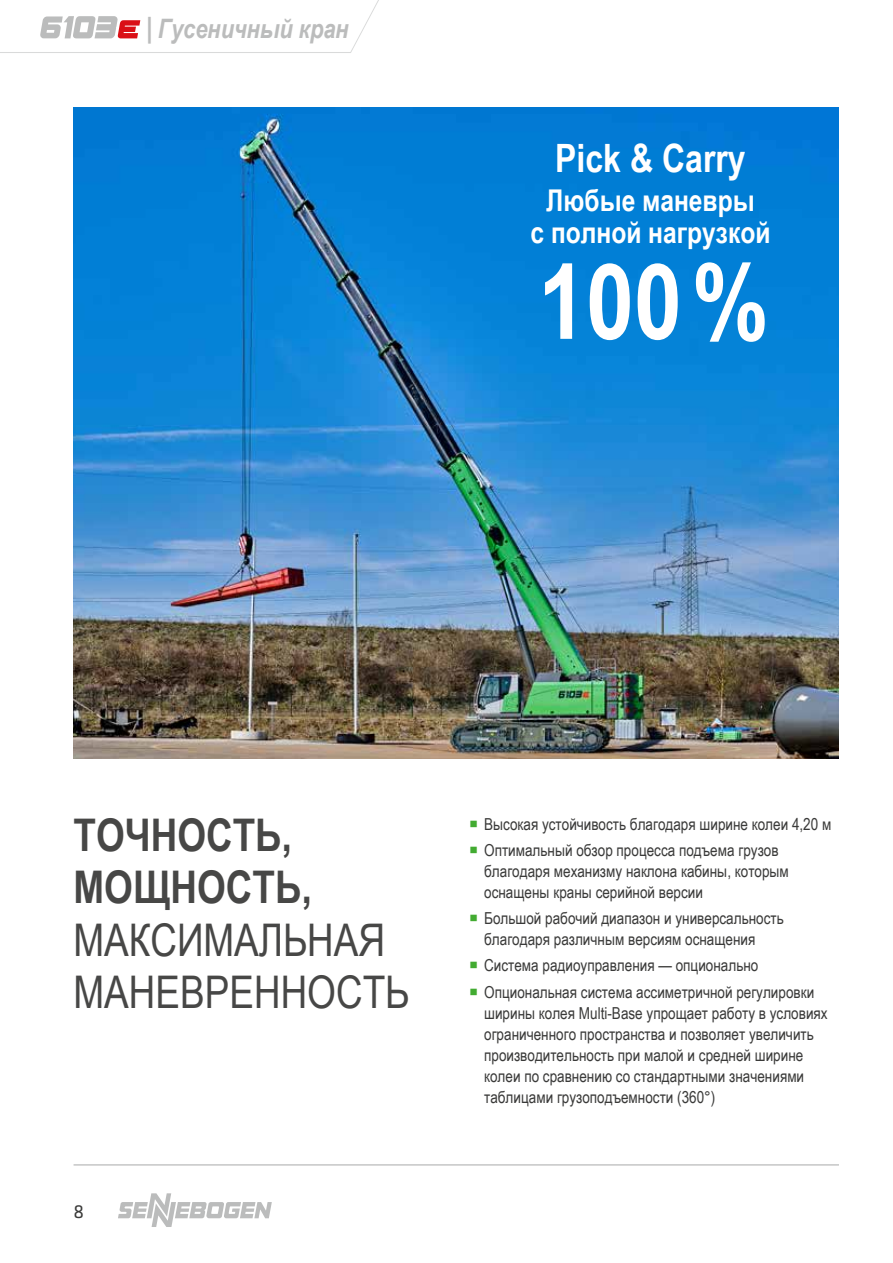
<style>
.page{position:relative;width:893px;height:1263px;background:#fff}
.page>*{position:absolute;margin:0;border:0;box-sizing:border-box;transform-origin:0 0}
.t1{font:700 105px "Arial Narrow";color:#fff}
.t2{font:45px/52.5px "Arial Narrow";color:#474746}
.t3{font:700 45px/52.5px "Arial Narrow";color:#474746}
.t4{font:700 39px "Arial Narrow";color:#fff}
.t5{font:700 30px/32.4px "Arial Narrow";color:#fff;text-align:center}
.t6{font:italic 700 26.85px "Arial Narrow";color:#bbbcbc}
.t7{font:19.5px "Klavika Basic";color:#3a3a39}
.t8{font:16.5px/21px "Arial Narrow";color:#3a3a39}
.s1{font-family:"Klavika Basic"}
</style>
<div class="page">
<svg style="left:118px;top:1193px;width:154px;height:34px"></svg>
<hr style="left:74px;top:1164px;width:765px;height:1px;background:#c5c6c6">
<svg style="left:0;top:0;width:379px;height:53px"></svg>
<img style="left:74px;top:107px;width:765px;height:651px">
<h3 class="t6" style="left:145px;top:9px;width:205px"><span class="s1">|</span> Гусеничный кран</h3>
<h3 class="t4" style="left:555px;top:128px;width:192px">Pick &amp; Carry</h3>
<h3 class="t5" style="left:530px;top:183px;width:241px">Любые маневры<br>с полной нагрузкой</h3>
<h1 class="t1" style="left:538px;top:222px;width:232px">100 %</h1>
<h2 class="t3" style="left:74px;top:806px;width:240px">ТОЧНОСТЬ,<br>МОЩНОСТЬ,</h2>
<h2 class="t2" style="left:74px;top:912px;width:337px">МАКСИМАЛЬНАЯ<br>МАНЕВРЕННОСТЬ</h2>
<p class="t7" style="left:74px;top:1199px;width:12px">8</p>
<p class="t8" style="left:484px;top:810px;width:349px;line-height:26.2px">Высокая устойчивость благодаря ширине колеи 4,20 м<br>Оптимальный обзор процесса подъема грузов</p>
<p class="t8" style="left:484px;top:860px;width:306px">благодаря механизму наклона кабины, которым оснащены краны серийной версии</p>
<p class="t8" style="left:484px;top:907px;width:301px">Большой рабочий диапазон и универсальность благодаря различным версиям оснащения</p>
<p class="t8" style="left:484px;top:952px;width:332px;line-height:26.2px">Система радиоуправления — опционально<br>Опциональная система ассиметричной регулировки</p>
<p class="t8" style="left:484px;top:1002px;width:345px">ширины колея Multi-Base упрощает работу в условиях ограниченного пространства и позволяет увеличить производительность при малой и средней ширине колеи по сравнению со стандартными значениями таблицами грузоподъемности (360°)</p>
</div>
